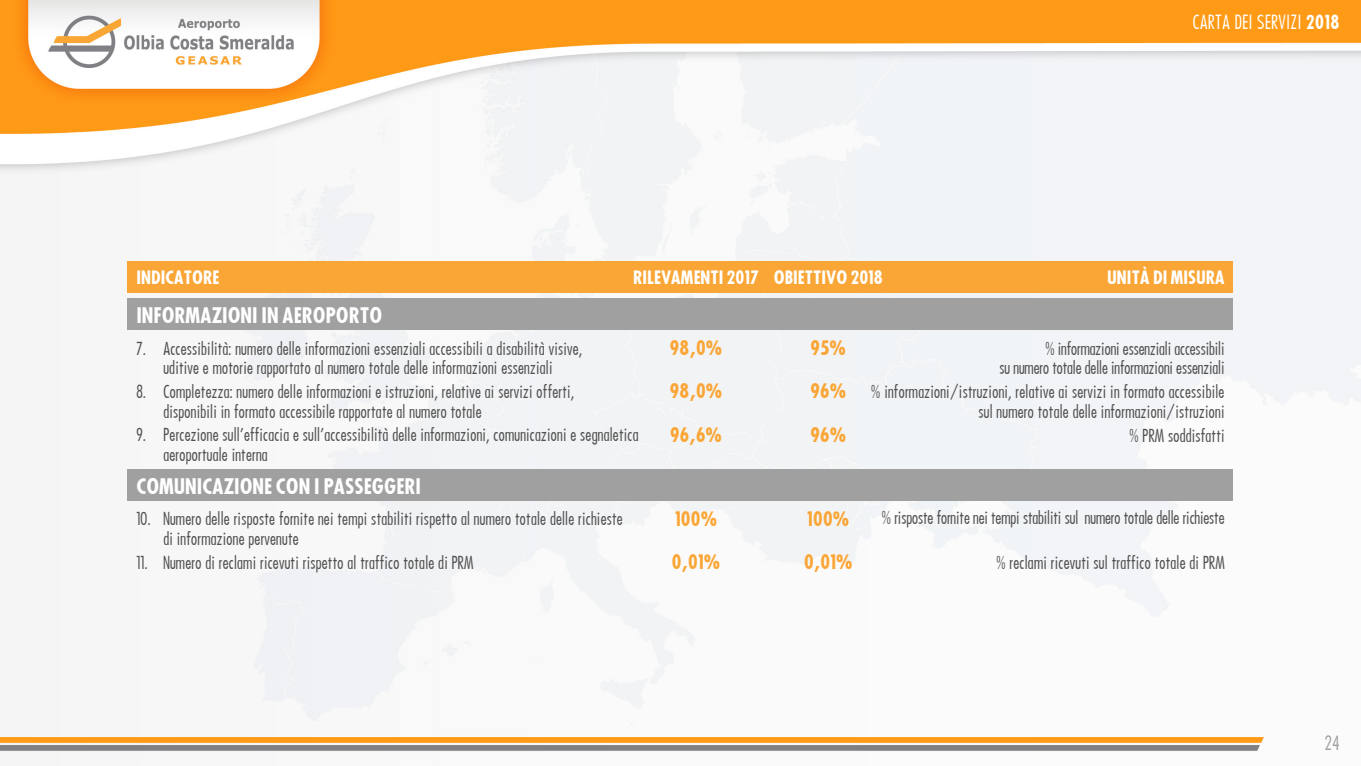
<style>
.page{position:relative;width:1361px;height:766px;background:#fff}
.page>*{position:absolute;margin:0;border:0;box-sizing:border-box;transform-origin:0 0}
.t1{font:700 21px "Futura Cond";letter-spacing:-.02em;color:#fff}
.t2{font:700 19.5px "Futura Cond";letter-spacing:-.02em;color:#faa636}
.t3{font:700 18px "Futura Cond";letter-spacing:-.02em;color:#fff}
.t4{font:500 18px "Futura Cond";color:#fff}
.t5{font:500 18px "Futura Cond";color:#a0a0a0}
.t6{font:500 16.5px/19.8px "Futura Cond";letter-spacing:-.02em;color:#505050}
.t7{font:500 16.5px/19.8px "Futura Cond";letter-spacing:-.04em;color:#505050;text-align:right}
.s1{font-weight:700;font-size:18.9px}
</style>
<div class="page">
<img style="left:0;top:0;width:1361px;height:753px">
<div style="left:128px;top:260px;width:1105px;height:32px;background:#faa636"></div>
<div style="left:128px;top:298px;width:1105px;height:32px;background:#a0a0a0"></div>
<div style="left:128px;top:469px;width:1105px;height:32px;background:#a0a0a0"></div>
<p class="t4" style="left:1192px;top:11px;width:149px">CARTA DEI SERVIZI <span class="s1">2018</span></p>
<p class="t3" style="left:136px;top:266px;width:85px">INDICATORE</p>
<p class="t1" style="left:136px;top:302px;width:248px">INFORMAZIONI IN AEROPORTO</p>
<p class="t6" style="left:136px;top:338px;width:448px;text-align:center">7. Accessibilità: numero delle informazioni essenziali accessibili a disabilità visive, uditive e motorie rapportato al numero totale delle informazioni essenziali</p>
<p class="t6" style="left:163px;top:381px;width:413px;text-indent:-27px">8. Completezza: numero delle informazioni e istruzioni, relative ai servizi offerti, disponibili in formato accessibile rapportate al numero totale</p>
<p class="t6" style="left:163px;top:425px;width:477px;text-indent:-27px">9. Percezione sull’efficacia e sull’accessibilità delle informazioni, comunicazioni e segnaletica aeroportuale interna</p>
<p class="t1" style="left:136px;top:472px;width:287px">COMUNICAZIONE CON I PASSEGGERI</p>
<p class="t6" style="left:163px;top:509px;width:461px;text-indent:-27px">10. Numero delle risposte fornite nei tempi stabiliti rispetto al numero totale delle richieste di informazione pervenute</p>
<p class="t6" style="left:136px;top:552px;width:339px">11. Numero di reclami ricevuti rispetto al traffico totale di PRM</p>
<p class="t3" style="left:633px;top:266px;width:128px">RILEVAMENTI 2017</p>
<p class="t2" style="left:669px;top:335px;width:55px">98,0%</p>
<p class="t2" style="left:669px;top:378px;width:55px">98,0%</p>
<p class="t2" style="left:670px;top:422px;width:54px">96,6%</p>
<p class="t2" style="left:675px;top:506px;width:44px">100%</p>
<p class="t2" style="left:671px;top:549px;width:51px">0,01%</p>
<p class="t3" style="left:773px;top:266px;width:111px">OBIETTIVO 2018</p>
<p class="t3" style="left:1107px;top:266px;width:119px">UNITÀ DI MISURA</p>
<p class="t2" style="left:810px;top:335px;width:37px">95%</p>
<p class="t2" style="left:810px;top:378px;width:38px">96%</p>
<p class="t2" style="left:810px;top:422px;width:38px">96%</p>
<p class="t7" style="left:999px;top:338px;width:227px">% informazioni essenziali accessibili<br>su numero totale delle informazioni essenziali</p>
<p class="t6" style="left:871px;top:382px;width:355px;text-align:right">% informazioni/istruzioni, relative ai servizi in formato accessibile sul numero totale delle informazioni/istruzioni</p>
<p class="t6" style="left:1129px;top:425px;width:97px">% PRM soddisfatti</p>
<p class="t2" style="left:807px;top:506px;width:44px">100%</p>
<p class="t2" style="left:804px;top:549px;width:51px">0,01%</p>
<p class="t7" style="left:881px;top:508px;width:345px">% risposte fornite nei tempi stabiliti sul numero totale delle richieste</p>
<p class="t6" style="left:996px;top:553px;width:230px">% reclami ricevuti sul traffico totale di PRM</p>
<p class="t5" style="left:1324px;top:731px;width:17px">24</p>
</div>
